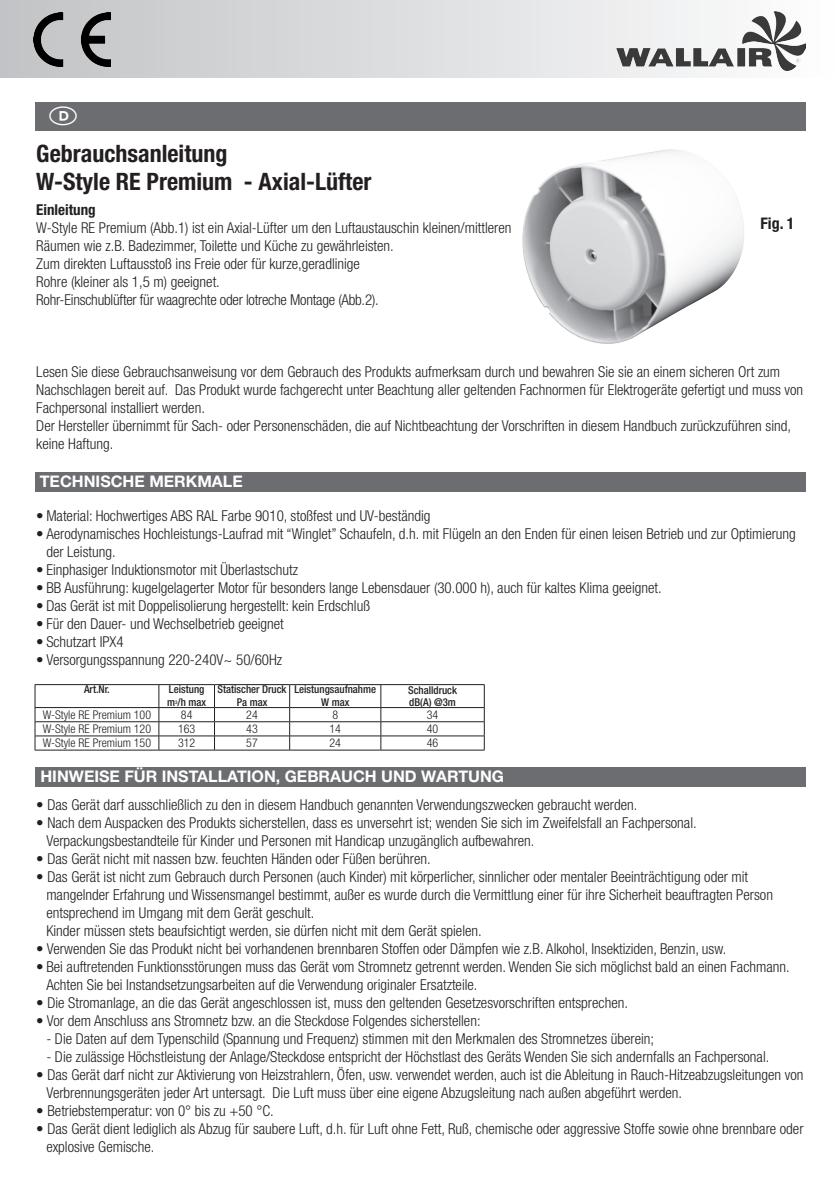
<style>
.page{position:relative;width:840px;height:1191px;background:#fff}
.page>*{position:absolute;margin:0;border:0;box-sizing:border-box;transform-origin:0 0}
.t1{font:700 condensed 24px "Helvetica Neue LT Std";color:#231f20}
.t2{font:700 16px "Helvetica Neue LT Std";color:#fff}
.t3{font:700 condensed 16px "Helvetica Neue LT Std";color:#231f20}
.Titoli_descrizione{font:300 condensed 15px/18px "Helvetica Neue LT Std";color:#231f20}
.Titoli_descrizione-2{font:700 condensed 15px "Helvetica Neue LT Std";color:#231f20}
.t4{font:300 condensed 12px "Helvetica Neue LT Std";color:#231f20}
.t5{font:500 condensed 10.8px "Helvetica Neue LT Std";color:#231f20}
</style>
<div class="page">
<div style="left:36px;top:102px;width:769px;height:28px;background:#6c6d70"></div>
<div style="left:36px;top:472px;width:769px;height:20px;background:#6c6d70"></div>
<div style="left:36px;top:767px;width:769px;height:19px;background:#6c6d70"></div>
<hr style="left:35px;top:684px;width:124px;height:1px;background:#231f20">
<hr style="left:159px;top:684px;width:55px;height:1px;background:#231f20">
<hr style="left:214px;top:684px;width:75px;height:1px;background:#231f20">
<hr style="left:289px;top:684px;width:91px;height:1px;background:#231f20">
<hr style="left:380px;top:684px;width:104px;height:1px;background:#231f20">
<hr style="left:35px;top:707px;width:124px;height:1px;background:#231f20">
<hr style="left:159px;top:707px;width:55px;height:1px;background:#231f20">
<hr style="left:214px;top:707px;width:75px;height:1px;background:#231f20">
<hr style="left:289px;top:707px;width:91px;height:1px;background:#231f20">
<hr style="left:380px;top:707px;width:104px;height:1px;background:#231f20">
<hr style="left:35px;top:721px;width:124px;height:1px;background:#231f20">
<hr style="left:159px;top:721px;width:55px;height:1px;background:#231f20">
<hr style="left:214px;top:721px;width:75px;height:1px;background:#231f20">
<hr style="left:289px;top:721px;width:91px;height:1px;background:#231f20">
<hr style="left:380px;top:721px;width:104px;height:1px;background:#231f20">
<hr style="left:35px;top:735px;width:124px;height:1px;background:#231f20">
<svg style="left:35px;top:685px;width:1px;height:64px"></svg>
<hr style="left:159px;top:735px;width:55px;height:1px;background:#231f20">
<svg style="left:158px;top:685px;width:1px;height:64px"></svg>
<hr style="left:214px;top:735px;width:75px;height:1px;background:#231f20">
<svg style="left:214px;top:685px;width:1px;height:64px"></svg>
<hr style="left:289px;top:735px;width:91px;height:1px;background:#231f20">
<svg style="left:289px;top:685px;width:1px;height:64px"></svg>
<hr style="left:380px;top:735px;width:104px;height:1px;background:#231f20">
<svg style="left:380px;top:685px;width:1px;height:64px"></svg>
<svg style="left:483px;top:685px;width:1px;height:64px"></svg>
<hr style="left:35px;top:749px;width:124px;height:1px;background:#231f20">
<hr style="left:159px;top:749px;width:55px;height:1px;background:#231f20">
<hr style="left:214px;top:749px;width:75px;height:1px;background:#231f20">
<hr style="left:289px;top:749px;width:91px;height:1px;background:#231f20">
<hr style="left:380px;top:749px;width:104px;height:1px;background:#231f20">
<img style="left:522px;top:149px;width:222px;height:194px">
<div style="left:0;top:0;width:839px;height:78px;background:linear-gradient(to right,#c1c2c5,#fdfdfe)"></div>
<img style="left:33px;top:12px;width:77px;height:55px">
<img style="left:616px;top:12px;width:189px;height:58px">
<p class="t1" style="left:36px;top:139px;width:193px">Gebrauchsanleitung</p>
<p class="t1" style="left:36px;top:167px;width:336px">W-Style RE Premium - Axial-Lüfter</p>
<p class="Titoli_descrizione-2" style="left:36px;top:201px;width:61px">Einleitung</p>
<p class="Titoli_descrizione" style="left:36px;top:219px;width:476px">W-Style RE Premium (Abb.1) ist ein Axial-Lüfter um den Luftaustauschin kleinen/mittleren</p>
<p class="Titoli_descrizione" style="left:36px;top:237px;width:359px">Räumen wie z.B. Badezimmer, Toilette und Küche zu gewährleisten.</p>
<p class="Titoli_descrizione" style="left:36px;top:255px;width:325px">Zum direkten Luftausstoß ins Freie oder für kurze,geradlinige</p>
<p class="Titoli_descrizione" style="left:36px;top:273px;width:185px">Rohre (kleiner als 1,5 m) geeignet.</p>
<p class="Titoli_descrizione" style="left:36px;top:291px;width:344px">Rohr-Einschublüfter für waagrechte oder lotreche Montage (Abb.2).</p>
<p class="t3" style="left:760px;top:214px;width:36px">Fig. 1</p>
<p class="Titoli_descrizione" style="left:36px;top:363px;width:767px">Lesen Sie diese Gebrauchsanweisung vor dem Gebrauch des Produkts aufmerksam durch und bewahren Sie sie an einem sicheren Ort zum<br>Nachschlagen bereit auf. Das Produkt wurde fachgerecht unter Beachtung aller geltenden Fachnormen für Elektrogeräte gefertigt und muss von<br>Fachpersonal installiert werden.</p>
<p class="Titoli_descrizione" style="left:36px;top:417px;width:755px">Der Hersteller übernimmt für Sach- oder Personenschäden, die auf Nichtbeachtung der Vorschriften in diesem Handbuch zurückzuführen sind, keine Haftung.</p>
<p class="t2" style="left:40px;top:471px;width:204px">TECHNISCHE MERKMALE</p>
<p class="Titoli_descrizione" style="left:36px;top:507px;width:395px">• Material: Hochwertiges ABS RAL Farbe 9010, stoßfest und UV-beständig</p>
<p class="Titoli_descrizione" style="left:46px;top:525px;width:750px;text-indent:-10px">• Aerodynamisches Hochleistungs-Laufrad mit “Winglet” Schaufeln, d.h. mit Flügeln an den Enden für einen leisen Betrieb und zur Optimierung der Leistung.</p>
<p class="Titoli_descrizione" style="left:36px;top:561px;width:263px">• Einphasiger Induktionsmotor mit Überlastschutz</p>
<p class="Titoli_descrizione" style="left:36px;top:579px;width:626px">• BB Ausführung: kugelgelagerter Motor für besonders lange Lebensdauer (30.000 h), auch für kaltes Klima geeignet.</p>
<p class="Titoli_descrizione" style="left:36px;top:597px;width:335px">• Das Gerät ist mit Doppelisolierung hergestellt: kein Erdschluß</p>
<p class="Titoli_descrizione" style="left:36px;top:615px;width:249px">• Für den Dauer- und Wechselbetrieb geeignet</p>
<p class="Titoli_descrizione" style="left:36px;top:633px;width:89px">• Schutzart IPX4</p>
<p class="Titoli_descrizione" style="left:36px;top:651px;width:247px">• Versorgungsspannung 220-240V~ 50/60Hz</p>
<p class="t5" style="left:84px;top:683px;width:27px">Art.Nr.</p>
<p class="t5" style="left:169px;top:683px;width:37px">Leistung</p>
<p class="t5" style="left:167px;top:696px;width:40px">m<sup>3</sup>/h max</p>
<p class="t5" style="left:217px;top:683px;width:70px">Statischer Druck</p>
<p class="t5" style="left:237px;top:696px;width:32px">Pa max</p>
<p class="t5" style="left:294px;top:683px;width:83px">Leistungsaufnahme</p>
<p class="t5" style="left:321px;top:696px;width:30px">W max</p>
<p class="t5" style="left:408px;top:683px;width:50px">Schalldruck</p>
<p class="t5" style="left:409px;top:695px;width:48px">dB(A) @3m</p>
<p class="t4" style="left:43px;top:708px;width:110px">W-Style RE Premium 100</p>
<p class="t4" style="left:181px;top:708px;width:13px">84</p>
<p class="t4" style="left:246px;top:708px;width:13px">24</p>
<p class="t4" style="left:332px;top:708px;width:7px">8</p>
<p class="t4" style="left:426px;top:708px;width:13px">34</p>
<p class="t4" style="left:43px;top:722px;width:110px">W-Style RE Premium 120</p>
<p class="t4" style="left:178px;top:722px;width:19px">163</p>
<p class="t4" style="left:246px;top:722px;width:13px">43</p>
<p class="t4" style="left:329px;top:722px;width:13px">14</p>
<p class="t4" style="left:426px;top:722px;width:13px">40</p>
<p class="t4" style="left:43px;top:736px;width:110px">W-Style RE Premium 150</p>
<p class="t4" style="left:178px;top:736px;width:19px">312</p>
<p class="t4" style="left:246px;top:736px;width:13px">57</p>
<p class="t4" style="left:329px;top:736px;width:13px">24</p>
<p class="t4" style="left:426px;top:736px;width:13px">46</p>
<p class="t2" style="left:40px;top:766px;width:465px">HINWEISE FÜR INSTALLATION, GEBRAUCH UND WARTUNG</p>
<p class="Titoli_descrizione" style="left:36px;top:795px;width:602px">• Das Gerät darf ausschließlich zu den in diesem Handbuch genannten Verwendungszwecken gebraucht werden.</p>
<p class="Titoli_descrizione" style="left:46px;top:813px;width:651px;text-indent:-10px">• Nach dem Auspacken des Produkts sicherstellen, dass es unversehrt ist; wenden Sie sich im Zweifelsfall an Fachpersonal.<br>Verpackungsbestandteile für Kinder und Personen mit Handicap unzugänglich aufbewahren.</p>
<p class="Titoli_descrizione" style="left:36px;top:849px;width:395px">• Das Gerät nicht mit nassen bzw. feuchten Händen oder Füßen berühren.</p>
<p class="Titoli_descrizione" style="left:46px;top:867px;width:727px;text-indent:-10px">• Das Gerät ist nicht zum Gebrauch durch Personen (auch Kinder) mit körperlicher, sinnlicher oder mentaler Beeinträchtigung oder mit mangelnder Erfahrung und Wissensmangel bestimmt, außer es wurde durch die Vermittlung einer für ihre Sicherheit beauftragten Person entsprechend im Umgang mit dem Gerät geschult.</p>
<p class="Titoli_descrizione" style="left:46px;top:921px;width:436px">Kinder müssen stets beaufsichtigt werden, sie dürfen nicht mit dem Gerät spielen.</p>
<p class="Titoli_descrizione" style="left:36px;top:939px;width:691px">• Verwenden Sie das Produkt nicht bei vorhandenen brennbaren Stoffen oder Dämpfen wie z.B. Alkohol, Insektiziden, Benzin, usw.</p>
<p class="Titoli_descrizione" style="left:46px;top:957px;width:744px;text-indent:-10px">• Bei auftretenden Funktionsstörungen muss das Gerät vom Stromnetz getrennt werden. Wenden Sie sich möglichst bald an einen Fachmann.<br>Achten Sie bei Instandsetzungsarbeiten auf die Verwendung originaler Ersatzteile.</p>
<p class="Titoli_descrizione" style="left:36px;top:993px;width:593px">• Die Stromanlage, an die das Gerät angeschlossen ist, muss den geltenden Gesetzesvorschriften entsprechen.</p>
<p class="Titoli_descrizione" style="left:36px;top:1011px;width:445px">• Vor dem Anschluss ans Stromnetz bzw. an die Steckdose Folgendes sicherstellen:</p>
<p class="Titoli_descrizione" style="left:46px;top:1029px;width:609px">- Die Daten auf dem Typenschild (Spannung und Frequenz) stimmen mit den Merkmalen des Stromnetzes überein;</p>
<p class="Titoli_descrizione" style="left:46px;top:1047px;width:724px">- Die zulässige Höchstleistung der Anlage/Steckdose entspricht der Höchstlast des Geräts Wenden Sie sich andernfalls an Fachpersonal.</p>
<p class="Titoli_descrizione" style="left:46px;top:1065px;width:758px;text-indent:-10px">• Das Gerät darf nicht zur Aktivierung von Heizstrahlern, Öfen, usw. verwendet werden, auch ist die Ableitung in Rauch-Hitzeabzugsleitungen von<br>Verbrennungsgeräten jeder Art untersagt. Die Luft muss über eine eigene Abzugsleitung nach außen abgeführt werden.</p>
<p class="Titoli_descrizione" style="left:36px;top:1101px;width:239px">• Betriebstemperatur: von 0° bis zu +50 °C.</p>
<p class="Titoli_descrizione" style="left:46px;top:1119px;width:758px;text-indent:-10px">• Das Gerät dient lediglich als Abzug für saubere Luft, d.h. für Luft ohne Fett, Ruß, chemische oder aggressive Stoffe sowie ohne brennbare oder explosive Gemische.</p>
</div>
